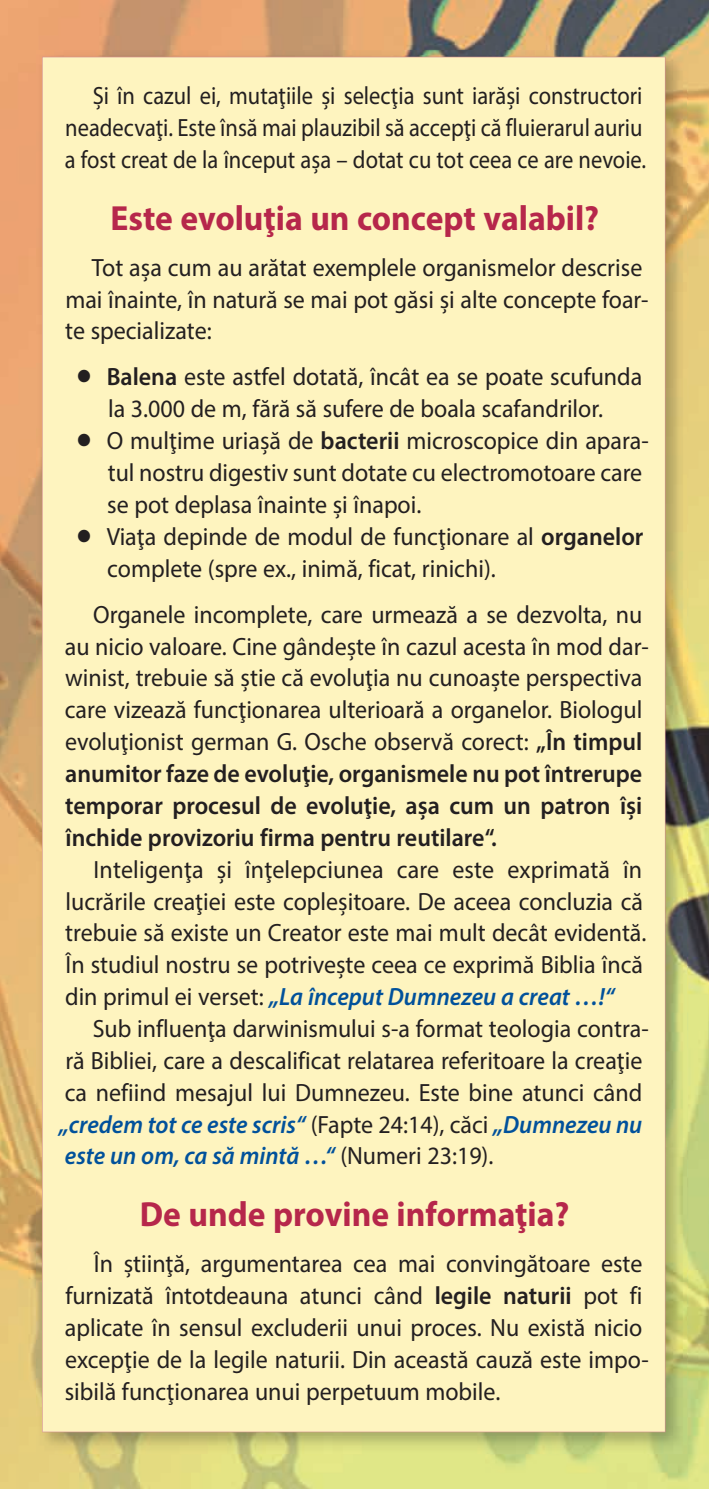
<style>
.page{position:relative;width:709px;height:1489px;background:#fff}
.page>*{position:absolute;margin:0;border:0;box-sizing:border-box;transform-origin:0 0}
.t1{font:700 35px "Myriad Pro";color:#b6274b;scale:.96 1}
.t2{font:25px/31.8px "Myriad Pro";color:#231f20;scale:.96 1}
.t3{font:25px/31.8px "Myriad Pro";color:#231f20;scale:.9 1}
.s1{font-family:"Cg Omega"}
.s2{font-weight:600}
.s3{font-weight:600;font-style:italic;color:#01519b}
</style>
<div class="page">
<img style="left:0;top:0;width:709px;height:1488px">
<img style="left:36px;top:51px;width:651px;height:1401px">
<div style="left:42px;top:57px;width:623px;height:1374px;background:#fef4bf"></div>
<p class="t3" style="left:65px;top:80px;width:647px;text-indent:28px">Și în cazul ei, mutaţiile și selecţia sunt iarăși constructori neadecvaţi. Este însă mai plauzibil să accepţi că fluierarul auriu a fost creat de la început așa – dotat cu tot ceea ce are nevoie.</p>
<h1 class="t1" style="left:110px;top:195px;width:510px">Este evoluţia un concept valabil?</h1>
<p class="t2" style="left:65px;top:251px;width:609px;text-indent:27px">Tot așa cum au arătat exemplele organismelor descrise mai înainte, în natură se mai pot găsi și alte concepte foar&shy;te specializate:</p>
<p class="t2" style="left:75px;top:361px;width:592px;text-align:center"><span class="s1">•</span> <span class="s2">Balena</span> este astfel dotată, încât ea se poate scufunda la 3.000 de m, fără să sufere de boala scafandrilor.</p>
<p class="t2" style="left:107px;top:424px;width:565px;text-indent:-32px"><span class="s1">•</span> O mulţime uriașă de <span class="s2">bacterii</span> microscopice din apara&shy;tul nostru digestiv sunt dotate cu electromotoare care se pot deplasa înainte și înapoi.</p>
<p class="t2" style="left:107px;top:520px;width:560px;text-indent:-32px"><span class="s1">•</span> Viaţa depinde de modul de funcţionare al <span class="s2">organelor </span>complete (spre ex., inimă, ficat, rinichi).</p>
<p class="t2" style="left:65px;top:598px;width:610px;text-indent:28px">Organele incomplete, care urmează a se dezvolta, nu au nicio valoare. Cine gândește în cazul acesta în mod dar&shy;winist, trebuie să știe că evoluţia nu cunoaște perspectiva care vizează funcţionarea ulterioară a organelor. Biologul evoluţionist german G. Osche observă corect: <span class="s2">„În timpul anumitor faze de evoluţie, organismele nu pot întrerupe temporar procesul de evoluţie, așa cum un patron își închide provizoriu firma pentru reutilare“.</span></p>
<p class="t2" style="left:65px;top:853px;width:607px;text-indent:28px">Inteligenţa și înţelepciunea care este exprimată în lucrările creaţiei este copleșitoare. De aceea concluzia că trebuie să existe un Creator este mai mult decât evidentă.<br>În studiul nostru se potrivește ceea ce exprimă Biblia încă din primul ei verset: <span class="s3">„La început Dumnezeu a creat …!“</span></p>
<p class="t2" style="left:59px;top:1012px;width:615px;text-indent:34px">Sub influenţa darwinismului s-a format teologia contra&shy;ră Bibliei, care a descalificat relatarea referitoare la creaţie ca nefiind mesajul lui Dumnezeu. Este bine atunci când <span class="s3">„credem tot ce este scris“</span> (Fapte 24:14), căci <span class="s3">„Dumnezeu nu este un om, ca să mintă …“</span> (Numeri 23:19).</p>
<h1 class="t1" style="left:140px;top:1191px;width:449px">De unde provine informaţia?</h1>
<p class="t2" style="left:65px;top:1247px;width:610px;text-indent:29px">În știinţă, argumentarea cea mai convingătoare este furnizată întotdeauna atunci când <span class="s2">legile naturii</span> pot fi aplicate în sensul excluderii unui proces. Nu există nicio excepţie de la legile naturii. Din această cauză este impo&shy;sibilă funcţionarea unui perpetuum mobile.</p>
</div>
